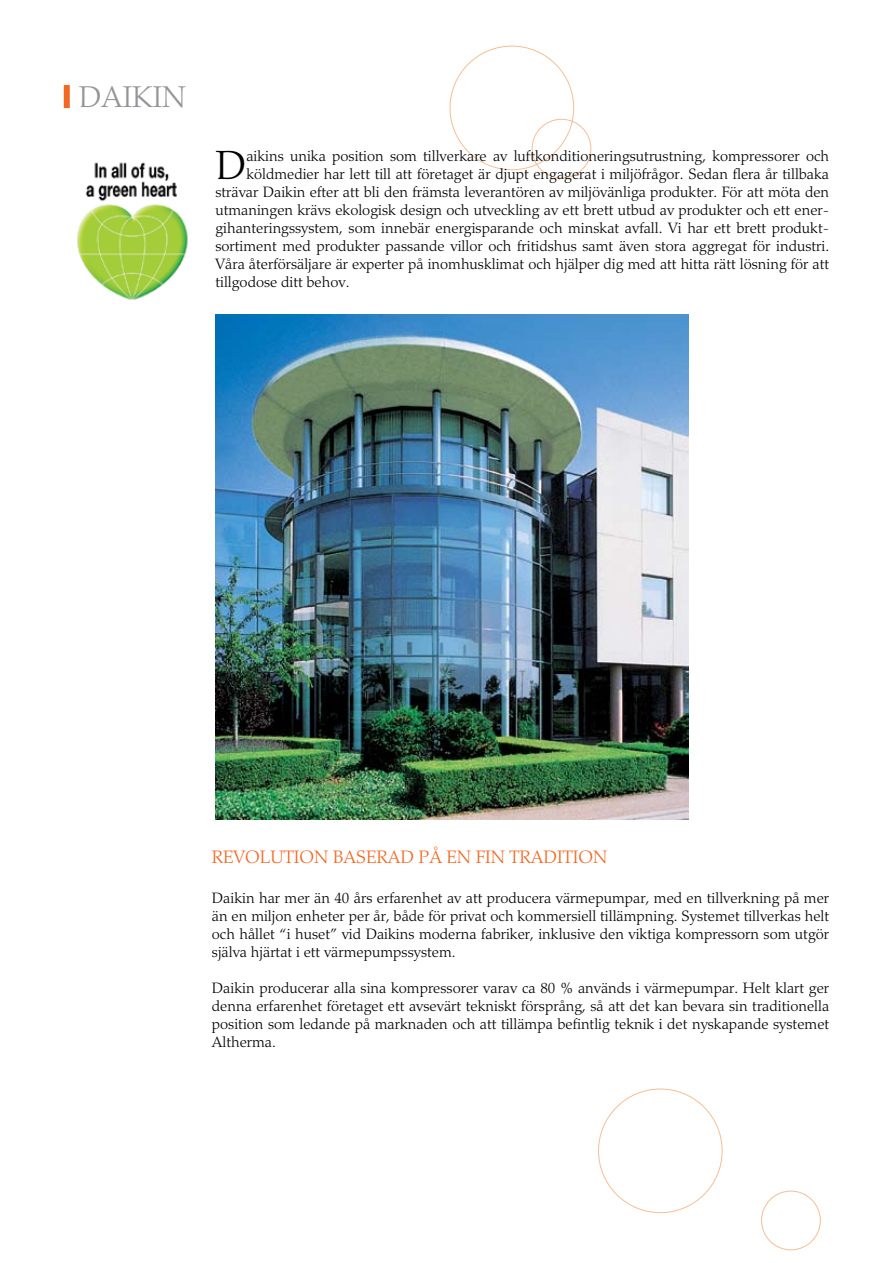
<style>
.page{position:relative;width:893px;height:1263px;background:#fff}
.page>*{position:absolute;margin:0;border:0;box-sizing:border-box;transform-origin:0 0}
.t1{font:300 40.65px "Palatino";color:#000}
.t2{font:300 30px "Palatino";color:#939598}
.t3{font:300 18px "Palatino";color:#f26721}
.t4{font:300 15px/18px "Palatino";color:#000;text-align:justify}
</style>
<div class="page">
<img style="left:215px;top:314px;width:474px;height:505px">
<div style="left:532px;top:119px;width:59px;height:59px;border:1px solid #f5be95;border-radius:50%"></div>
<img style="left:77px;top:162px;width:111px;height:138px">
<div style="left:761px;top:1191px;width:60px;height:59px;border:1px solid #f5be95;border-radius:50%"></div>
<div style="left:64px;top:85px;width:6px;height:23px;background:#f26721"></div>
<h2 class="t2" style="left:79px;top:79px;width:91px">DAIKIN</h2>
<h1 class="t1" style="left:215px;top:141px;width:30px">D</h1>
<p class="t4" style="left:246px;top:147px;width:584px">aikins unika position som tillverkare av luftkonditioneringsutrustning, kompressorer och</p>
<p class="t4" style="left:246px;top:165px;width:584px">köldmedier har lett till att företaget är djupt engagerat i miljöfrågor. Sedan flera år tillbaka</p>
<p class="t4" style="left:215px;top:183px;width:615px">strävar Daikin efter att bli den främsta leverantören av miljövänliga produkter. För att möta den</p>
<p class="t4" style="left:215px;top:201px;width:615px">utmaningen krävs ekologisk design och utveckling av ett brett utbud av produkter och ett ener-</p>
<p class="t4" style="left:215px;top:219px;width:615px">gihanteringssystem, som innebär energisparande och minskat avfall. Vi har ett brett produkt-</p>
<p class="t4" style="left:215px;top:237px;width:615px">sortiment med produkter passande villor och fritidshus samt även stora aggregat för industri.</p>
<p class="t4" style="left:215px;top:255px;width:615px">Våra återförsäljare är experter på inomhusklimat och hjälper dig med att hitta rätt lösning för att</p>
<p class="t4" style="left:215px;top:273px;width:136px">tillgodose ditt behov.</p>
<p class="t3" style="left:212px;top:846px;width:397px">Revolution baserad på en fin tradition</p>
<p class="t4" style="left:212px;top:889px;width:619px">Daikin har mer än 40 års erfarenhet av att producera värmepumpar, med en tillverkning på mer än en miljon enheter per år, både för privat och kommersiell tillämpning. Systemet tillverkas helt och hållet “i huset” vid Daikins moderna fabriker, inklusive den viktiga kompressorn som utgör själva hjärtat i ett värmepumpssystem.</p>
<p class="t4" style="left:212px;top:979px;width:619px">Daikin producerar alla sina kompressorer varav ca 80 % används i värmepumpar. Helt klart ger denna erfarenhet företaget ett avsevärt tekniskt försprång, så att det kan bevara sin traditionella position som ledande på marknaden och att tillämpa befintlig teknik i det nyskapande systemet Altherma.</p>
</div>
